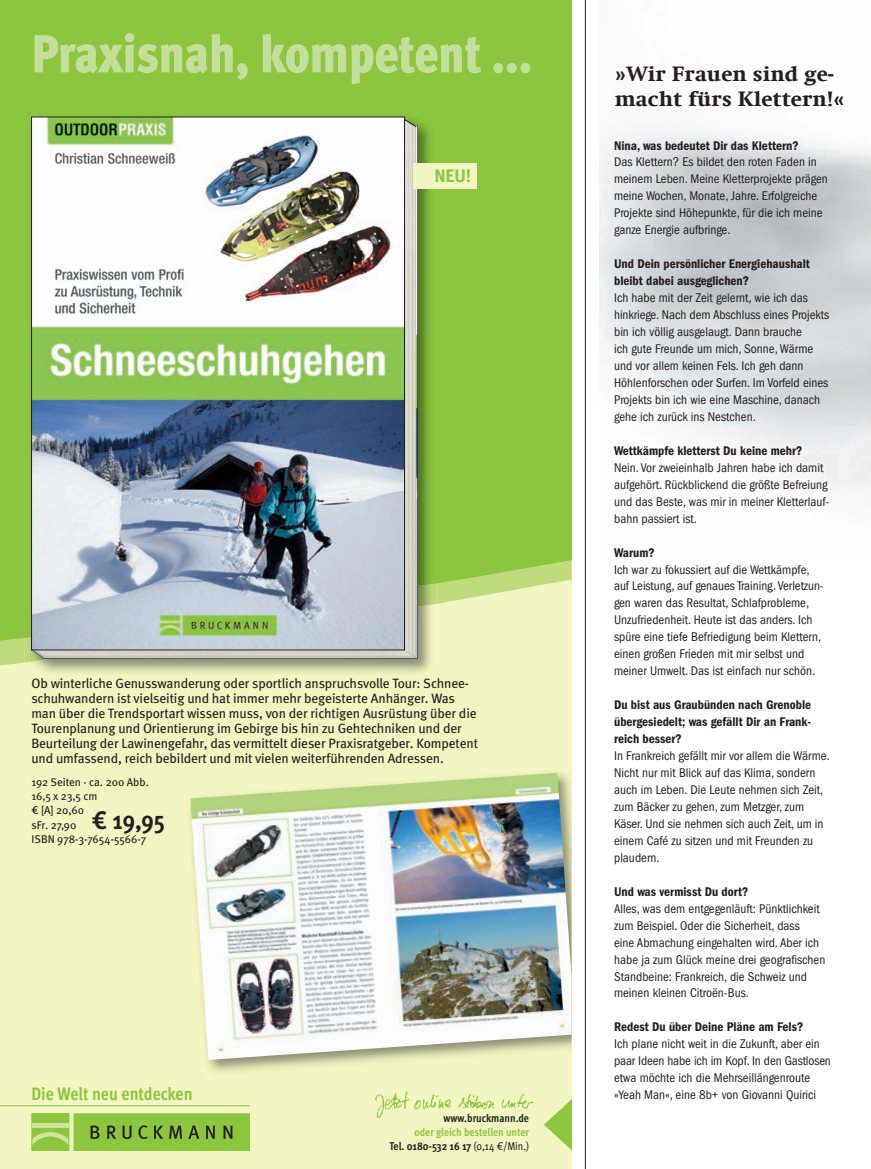
<style>
.page{position:relative;width:871px;height:1169px;background:#fff}
.page>*{position:absolute;margin:0;border:0;box-sizing:border-box;transform-origin:0 0}
.t1{font:900 53.25px "Meta Cond";color:#c4df9b}
.t2{font:700 25.5px "Meta Cond";color:#231f20}
._31_Kasten_Headline{font:800 21px/25.2px "Swift Com";color:#231f20}
.t3{font:700 18px "Meta Cond";color:#8bc63e}
.t4{font:700 18px "Meta";color:#8bc63e}
.t5{font:13.5px/15px "Meta";letter-spacing:-.01em;color:#231f20}
._32_Kastentext{font:condensed 13.05px/17px "Franklin Gothic LT";color:#231f20}
._32_Kastentext-2{font:600 condensed 13.05px/17px "Franklin Gothic LT";color:#231f20}
.t6{font:11.25px/14.2px "Meta";color:#231f20}
.t7{font:700 11.25px/14.2px "Meta Cond";color:#231f20;text-align:right}
.s1{color:#8bc63e}
.s2{font-weight:400}
</style>
<div class="page">
<div style="left:0;top:0;width:572px;height:1169px;background:#f2f4c1"></div>
<div style="left:0;top:0;width:572px;height:644px;background:#8bc63e"></div>
<hr style="left:0;top:1105px;width:250px;height:1px;background:#8bc63e">
<div style="left:527px;top:76px;width:21px;height:120px;background:#8bc63e"></div>
<div style="left:74px;top:1113px;width:175px;height:37px;background:#8bc63e"></div>
<div style="left:74px;top:1113px;width:175px;height:37px;border:1px solid #8bc63e"></div>
<div style="left:32px;top:1113px;width:37px;height:37px;background:#8bc63e"></div>
<svg style="left:34px;top:1132px;width:33px;height:12px"></svg>
<div style="left:32px;top:1113px;width:37px;height:37px;border:1px solid #8bc63e"></div>
<hr style="left:32px;top:1123px;width:37px;height:4px;background:#d0e39a">
<svg style="left:91px;top:1125px;width:8px;height:13px"></svg>
<svg style="left:107px;top:1125px;width:9px;height:13px"></svg>
<svg style="left:123px;top:1125px;width:8px;height:13px"></svg>
<svg style="left:139px;top:1125px;width:8px;height:13px"></svg>
<svg style="left:154px;top:1125px;width:9px;height:13px"></svg>
<svg style="left:169px;top:1125px;width:13px;height:13px"></svg>
<svg style="left:188px;top:1125px;width:11px;height:13px"></svg>
<svg style="left:206px;top:1125px;width:9px;height:13px"></svg>
<svg style="left:224px;top:1125px;width:8px;height:13px"></svg>
<img style="left:375px;top:1091px;width:159px;height:27px">
<img style="left:190px;top:773px;width:381px;height:287px">
<img style="left:25px;top:638px;width:412px;height:24px">
<img style="left:25px;top:110px;width:412px;height:528px">
<svg style="left:33px;top:118px;width:383px;height:539px;background:#c2c5ba"></svg>
<img style="left:34px;top:119px;width:368px;height:529px">
<div style="left:413px;top:164px;width:64px;height:25px;background:#f2f4c1"></div>
<svg style="left:544px;top:1099px;width:28px;height:52px"></svg>
<hr style="left:585px;top:0;width:1px;height:1169px;background:#231f20">
<p class="t1" style="left:31px;top:22px;width:503px">Praxisnah, kompetent …</p>
<p class="t4" style="left:434px;top:165px;width:38px">NEU!</p>
<p class="t5" style="left:31px;top:675px;width:448px">Ob winterliche Genusswanderung oder sportlich anspruchsvolle Tour: Schnee&shy;schuhwandern ist vielseitig und hat immer mehr begeisterte Anhänger. Was man über die Trendsportart wissen muss, von der richtigen Ausrüstung über die Tourenplanung und Orientierung im Gebirge bis hin zu Gehtechniken und der Beurteilung der Lawinengefahr, das vermittelt dieser Praxisratgeber. Kompetent und umfassend, reich bebildert und mit vielen weiterführenden Adressen.</p>
<p class="t6" style="left:31px;top:774px;width:119px">192 Seiten · ca. 200 Abb.<br>16,5 x 23,5 cm<br>€ [A] 20,60<br>sFr. 27,90</p>
<p class="t2" style="left:92px;top:804px;width:75px">€ 19,95</p>
<p class="t6" style="left:31px;top:831px;width:116px">ISBN 978-3-7654-5566-7</p>
<p class="t3" style="left:31px;top:1083px;width:163px">Die Welt neu entdecken</p>
<p class="t7" style="left:389px;top:1110px;width:141px">www.bruckmann.de<br><span class="s1">oder gleich bestellen unter<br></span>Tel. 0180-532 16 17 <span class="s2">(0,14 €/Min.)</span></p>
<p class="_31_Kasten_Headline" style="left:615px;top:61px;width:231px">»Wir Frauen sind ge&shy;macht fürs Klettern!«</p>
<p class="_32_Kastentext-2" style="left:614px;top:137px;width:186px">Nina, was bedeutet Dir das Klettern?</p>
<p class="_32_Kastentext" style="left:614px;top:154px;width:215px">Das Klettern? Es bildet den roten Faden in meinem Leben. Meine Kletterprojekte prägen meine Wochen, Monate, Jahre. Erfolgreiche Projekte sind Höhepunkte, für die ich meine ganze Energie aufbringe.</p>
<p class="_32_Kastentext-2" style="left:614px;top:255px;width:197px">Und Dein persönlicher Energiehaushalt bleibt dabei ausgeglichen?</p>
<p class="_32_Kastentext" style="left:614px;top:289px;width:217px">Ich habe mit der Zeit gelernt, wie ich das hinkriege. Nach dem Abschluss eines Projekts bin ich völlig ausgelaugt. Dann brauche<br>ich gute Freunde um mich, Sonne, Wärme und vor allem keinen Fels. Ich geh dann Höhlenforschen oder Surfen. Im Vorfeld eines Projekts bin ich wie eine Maschine, danach gehe ich zurück ins Nestchen.</p>
<p class="_32_Kastentext-2" style="left:614px;top:442px;width:190px">Wettkämpfe kletterst Du keine mehr?</p>
<p class="_32_Kastentext" style="left:614px;top:459px;width:217px">Nein. Vor zweieinhalb Jahren habe ich damit aufgehört. Rückblickend die größte Befreiung und das Beste, was mir in meiner Kletterlauf&shy;bahn passiert ist.</p>
<p class="_32_Kastentext-2" style="left:614px;top:544px;width:42px">Warum?</p>
<p class="_32_Kastentext" style="left:614px;top:561px;width:211px">Ich war zu fokussiert auf die Wettkämpfe, auf Leistung, auf genaues Training. Verletzun&shy;gen waren das Resultat, Schlafprobleme, Unzufriedenheit. Heute ist das anders. Ich spüre eine tiefe Befriedigung beim Klettern, einen großen Frieden mit mir selbst und meiner Umwelt. Das ist einfach nur schön.</p>
<p class="_32_Kastentext-2" style="left:614px;top:696px;width:199px;text-align:justify">Du bist aus Graubünden nach Grenoble übergesiedelt; was gefällt Dir an Frank&shy;reich besser?</p>
<p class="_32_Kastentext" style="left:614px;top:747px;width:217px">In Frankreich gefällt mir vor allem die Wärme.<br>Nicht nur mit Blick auf das Klima, sondern auch im Leben. Die Leute nehmen sich Zeit, zum Bäcker zu gehen, zum Metzger, zum Käser. Und sie nehmen sich auch Zeit, um in einem Café zu sitzen und mit Freunden zu plaudern.</p>
<p class="_32_Kastentext-2" style="left:614px;top:883px;width:136px">Und was vermisst Du dort?</p>
<p class="_32_Kastentext" style="left:614px;top:900px;width:213px">Alles, was dem entgegenläuft: Pünktlichkeit zum Beispiel. Oder die Sicherheit, dass<br>eine Abmachung eingehalten wird. Aber ich habe ja zum Glück meine drei geografischen Standbeine: Frankreich, die Schweiz und meinen kleinen Citroën-Bus.</p>
<p class="_32_Kastentext-2" style="left:614px;top:1018px;width:191px">Redest Du über Deine Pläne am Fels?</p>
<p class="_32_Kastentext" style="left:614px;top:1035px;width:218px">Ich plane nicht weit in die Zukunft, aber ein paar Ideen habe ich im Kopf. In den Gastlosen etwa möchte ich die Mehrseillängenroute »Yeah Man«, eine 8b+ von Giovanni Quirici</p>
</div>
